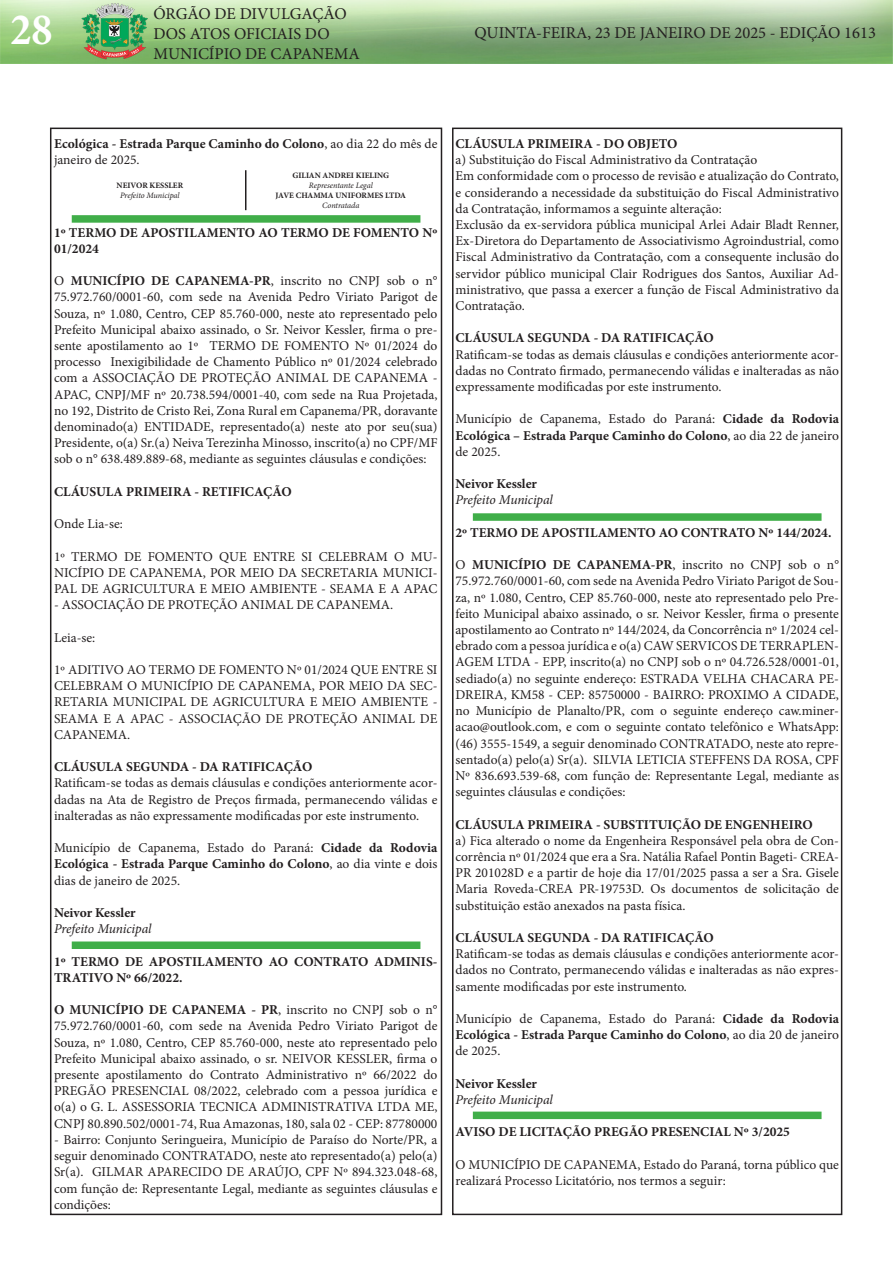
<style>
.page{position:relative;width:893px;height:1263px;background:#fff}
.page>*{position:absolute;margin:0;border:0;box-sizing:border-box;transform-origin:0 0}
.t1{font:700 condensed 45px "Minion Pro";color:#fff}
.t2{font:16.5px/19.8px "Minion Pro";color:#231f20}
.t3{font:13.5px/16.2px "Minion Pro";color:#231f20;text-align:justify}
.t4{font:700 13.5px/16.2px "Minion Pro";color:#231f20}
.t5{font:italic 13.5px "Minion Pro";letter-spacing:-.01em;color:#231f20}
.t6{font:700 8.25px "Minion Pro";color:#231f20}
.t7{font:italic 8.25px "Minion Pro";letter-spacing:-.01em;color:#231f20}
.s1{font-weight:400}
.s2{font-weight:700}
</style>
<div class="page">
<div style="left:50px;top:128px;width:392px;height:1087px;border:2px solid #231f20"></div>
<img style="left:0;top:0;width:893px;height:64px">
<div style="left:452px;top:128px;width:390px;height:1087px;border:2px solid #231f20"></div>
<hr style="left:245px;top:170px;width:1px;height:40px;background:#231f20">
<div style="left:72px;top:215px;width:348px;height:8px;background:#40ae49"></div>
<div style="left:72px;top:941px;width:348px;height:8px;background:#40ae49"></div>
<div style="left:473px;top:513px;width:348px;height:8px;background:#40ae49"></div>
<div style="left:473px;top:1111px;width:348px;height:8px;background:#40ae49"></div>
<h1 class="t1" style="left:11px;top:-1px;width:43px">28</h1>
<p class="t2" style="left:153px;top:4px;width:208px">ÓRGÃO DE DIVULGAÇÃO<br>DOS ATOS OFICIAIS DO<br>MUNICÍPIO DE CAPANEMA</p>
<p class="t2" style="left:474px;top:23px;width:403px">QUINTA-FEIRA, 23 DE JANEIRO DE 2025 - EDIÇÃO 1613</p>
<p class="t4" style="left:54px;top:135px;width:385px">Ecológica - Estrada Parque Caminho do Colono<span class="s1">, ao dia 22 do mês de janeiro de 2025.</span></p>
<p class="t6" style="left:117px;top:180px;width:68px">NEIVOR KESSLER</p>
<p class="t7" style="left:120px;top:190px;width:61px">Prefeito Municipal</p>
<p class="t6" style="left:292px;top:170px;width:98px">GILIAN ANDREI KIELING</p>
<p class="t7" style="left:309px;top:180px;width:65px">Representante Legal</p>
<p class="t6" style="left:276px;top:190px;width:132px">JAVE CHAMMA UNIFORMES LTDA</p>
<p class="t7" style="left:322px;top:200px;width:39px">Contratada</p>
<p class="t4" style="left:54px;top:224px;width:385px">1º TERMO DE APOSTILAMENTO AO TERMO DE FOMENTO Nº<br>01/2024</p>
<p class="t3" style="left:54px;top:273px;width:385px">O <span class="s2">MUNICÍPIO DE CAPANEMA-PR</span>, inscrito no CNPJ sob o n° 75.972.760/0001-60, com sede na Avenida Pedro Viriato Parigot de Souza, nº 1.080, Centro, CEP 85.760-000, neste ato representado pelo Prefeito Municipal abaixo assinado, o Sr. Neivor Kessler, firma o pre&shy;sente apostilamento ao 1º TERMO DE FOMENTO Nº 01/2024 do processo Inexigibilidade de Chamento Público nº 01/2024 celebrado com a ASSOCIAÇÃO DE PROTEÇÃO ANIMAL DE CAPANEMA - APAC, CNPJ/MF nº 20.738.594/0001-40, com sede na Rua Projetada, no 192, Distrito de Cristo Rei, Zona Rural em Capanema/PR, doravante denominado(a) ENTIDADE, representado(a) neste ato por seu(sua)<br>Presidente, o(a) Sr.(a) Neiva Terezinha Minosso, inscrito(a) no CPF/MF sob o n° 638.489.889-68, mediante as seguintes cláusulas e condições:</p>
<p class="t4" style="left:54px;top:483px;width:239px">CLÁUSULA PRIMEIRA - RETIFICAÇÃO</p>
<p class="t3" style="left:54px;top:516px;width:70px">Onde Lia-se:</p>
<p class="t3" style="left:54px;top:548px;width:385px">1º TERMO DE FOMENTO QUE ENTRE SI CELEBRAM O MU-NICÍPIO DE CAPANEMA, POR MEIO DA SECRETARIA MUNICI-PAL DE AGRICULTURA E MEIO AMBIENTE - SEAMA E A APAC</p>
<p class="t3" style="left:54px;top:597px;width:341px">- ASSOCIAÇÃO DE PROTEÇÃO ANIMAL DE CAPANEMA.</p>
<p class="t3" style="left:54px;top:629px;width:43px">Leia-se:</p>
<p class="t3" style="left:54px;top:662px;width:385px">1º ADITIVO AO TERMO DE FOMENTO Nº 01/2024 QUE ENTRE SI CELEBRAM O MUNICÍPIO DE CAPANEMA, POR MEIO DA SEC-RETARIA MUNICIPAL DE AGRICULTURA E MEIO AMBIENTE - SEAMA E A APAC - ASSOCIAÇÃO DE PROTEÇÃO ANIMAL DE CAPANEMA.</p>
<p class="t4" style="left:54px;top:759px;width:260px">CLÁUSULA SEGUNDA - DA RATIFICAÇÃO</p>
<p class="t3" style="left:54px;top:775px;width:385px">Ratificam-se todas as demais cláusulas e condições anteriormente acor&shy;dadas na Ata de Registro de Preços firmada, permanecendo válidas e inalteradas as não expressamente modificadas por este instrumento.</p>
<p class="t3" style="left:54px;top:840px;width:385px">Município de Capanema, Estado do Paraná: <span class="s2">Cidade da Rodovia Ecológica - Estrada Parque Caminho do Colono</span>, ao dia vinte e dois dias de janeiro de 2025.</p>
<p class="t4" style="left:54px;top:904px;width:83px">Neivor Kessler</p>
<p class="t5" style="left:54px;top:920px;width:99px">Prefeito Municipal</p>
<p class="t4" style="left:54px;top:953px;width:385px">1º TERMO DE APOSTILAMENTO AO CONTRATO ADMINIS-<br>TRATIVO Nº 66/2022.</p>
<p class="t3" style="left:54px;top:1002px;width:385px"><span class="s2">O MUNICÍPIO DE CAPANEMA - PR</span>, inscrito no CNPJ sob o n° 75.972.760/0001-60, com sede na Avenida Pedro Viriato Parigot de Souza, nº 1.080, Centro, CEP 85.760-000, neste ato representado pelo Prefeito Municipal abaixo assinado, o sr. NEIVOR KESSLER, firma o presente apostilamento do Contrato Administrativo nº 66/2022 do PREGÃO PRESENCIAL 08/2022, celebrado com a pessoa jurídica e o(a) o G. L. ASSESSORIA TECNICA ADMINISTRATIVA LTDA ME, CNPJ 80.890.502/0001-74, Rua Amazonas, 180, sala 02 - CEP: 87780000</p>
<p class="t3" style="left:54px;top:1131px;width:385px">- Bairro: Conjunto Seringueira, Município de Paraíso do Norte/PR, a seguir denominado CONTRATADO, neste ato representado(a) pelo(a)<br>Sr(a). GILMAR APARECIDO DE ARAÚJO, CPF Nº 894.323.048-68, com função de: Representante Legal, mediante as seguintes cláusulas e condições:</p>
<p class="t4" style="left:455px;top:135px;width:224px">CLÁUSULA PRIMEIRA - DO OBJETO</p>
<p class="t3" style="left:455px;top:152px;width:303px">a) Substituição do Fiscal Administrativo da Contratação</p>
<p class="t3" style="left:455px;top:168px;width:385px">Em conformidade com o processo de revisão e atualização do Contrato, e considerando a necessidade da substituição do Fiscal Administrativo da Contratação, informamos a seguinte alteração:</p>
<p class="t3" style="left:455px;top:217px;width:385px">Exclusão da ex-servidora pública municipal Arlei Adair Bladt Renner, Ex-Diretora do Departamento de Associativismo Agroindustrial, como Fiscal Administrativo da Contratação, com a consequente inclusão do servidor público municipal Clair Rodrigues dos Santos, Auxiliar Ad&shy;ministrativo, que passa a exercer a função de Fiscal Administrativo da Contratação.</p>
<p class="t4" style="left:455px;top:330px;width:260px">CLÁUSULA SEGUNDA - DA RATIFICAÇÃO</p>
<p class="t3" style="left:455px;top:346px;width:385px">Ratificam-se todas as demais cláusulas e condições anteriormente acor&shy;dadas no Contrato firmado, permanecendo válidas e inalteradas as não expressamente modificadas por este instrumento.</p>
<p class="t3" style="left:455px;top:411px;width:385px">Município de Capanema, Estado do Paraná: <span class="s2">Cidade da Rodovia Ecológica – Estrada Parque Caminho do Colono</span>, ao dia 22 de janeiro de 2025.</p>
<p class="t4" style="left:455px;top:476px;width:83px">Neivor Kessler</p>
<p class="t5" style="left:455px;top:491px;width:99px">Prefeito Municipal</p>
<p class="t4" style="left:455px;top:524px;width:377px">2º TERMO DE APOSTILAMENTO AO CONTRATO Nº 144/2024.</p>
<p class="t3" style="left:455px;top:557px;width:385px">O <span class="s2">MUNICÍPIO DE CAPANEMA-PR</span>, inscrito no CNPJ sob o n° 75.972.760/0001-60, com sede na Avenida Pedro Viriato Parigot de Sou&shy;za, nº 1.080, Centro, CEP 85.760-000, neste ato representado pelo Pre&shy;feito Municipal abaixo assinado, o sr. Neivor Kessler, firma o presente apostilamento ao Contrato nº 144/2024, da Concorrência nº 1/2024 cel&shy;ebrado com a pessoa jurídica e o(a) CAW SERVICOS DE TERRAPLEN-AGEM LTDA - EPP, inscrito(a) no CNPJ sob o nº 04.726.528/0001-01, sediado(a) no seguinte endereço: ESTRADA VELHA CHACARA PE-DREIRA, KM58 - CEP: 85750000 - BAIRRO: PROXIMO A CIDADE, no Município de Planalto/PR, com o seguinte endereço caw.miner&shy;acao@outlook.com, e com o seguinte contato telefônico e WhatsApp: (46) 3555-1549, a seguir denominado CONTRATADO, neste ato repre&shy;sentado(a) pelo(a) Sr(a). SILVIA LETICIA STEFFENS DA ROSA, CPF Nº 836.693.539-68, com função de: Representante Legal, mediante as seguintes cláusulas e condições:</p>
<p class="t4" style="left:455px;top:816px;width:359px">CLÁUSULA PRIMEIRA - SUBSTITUIÇÃO DE ENGENHEIRO</p>
<p class="t3" style="left:455px;top:832px;width:385px">a) Fica alterado o nome da Engenheira Responsável pela obra de Con&shy;corrência nº 01/2024 que era a Sra. Natália Rafael Pontin Bageti- CREA-PR 201028D e a partir de hoje dia 17/01/2025 passa a ser a Sra. Gisele Maria Roveda-CREA PR-19753D. Os documentos de solicitação de substituição estão anexados na pasta física.</p>
<p class="t4" style="left:455px;top:929px;width:260px">CLÁUSULA SEGUNDA - DA RATIFICAÇÃO</p>
<p class="t3" style="left:455px;top:946px;width:385px">Ratificam-se todas as demais cláusulas e condições anteriormente acor&shy;dados no Contrato, permanecendo válidas e inalteradas as não expres&shy;samente modificadas por este instrumento.</p>
<p class="t3" style="left:455px;top:1010px;width:385px">Município de Capanema, Estado do Paraná: <span class="s2">Cidade da Rodovia Ecológica - Estrada Parque Caminho do Colono</span>, ao dia 20 de janeiro de 2025.</p>
<p class="t4" style="left:455px;top:1075px;width:83px">Neivor Kessler</p>
<p class="t5" style="left:455px;top:1090px;width:99px">Prefeito Municipal</p>
<p class="t4" style="left:455px;top:1124px;width:336px">AVISO DE LICITAÇÃO PREGÃO PRESENCIAL Nº 3/2025</p>
<p class="t3" style="left:455px;top:1156px;width:385px">O MUNICÍPIO DE CAPANEMA, Estado do Paraná, torna público que realizará Processo Licitatório, nos termos a seguir:</p>
</div>
